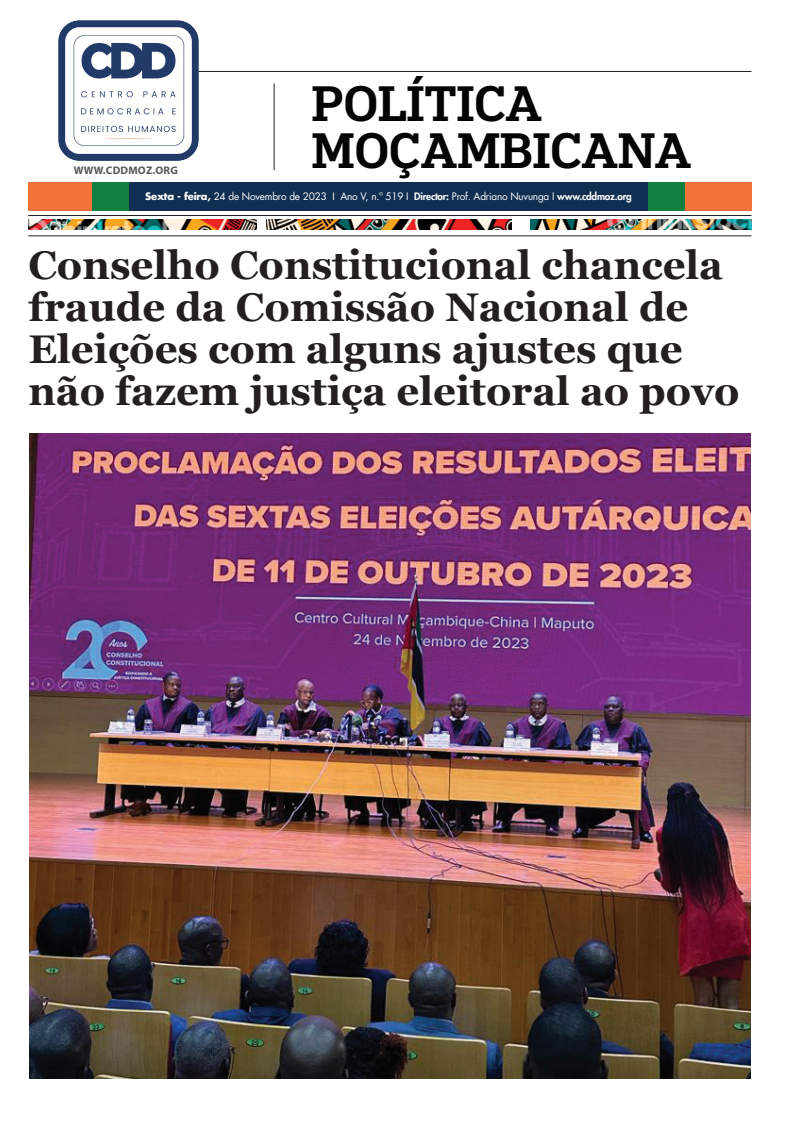
<style>
.page{position:relative;width:794px;height:1134px;background:#fff}
.page>*{position:absolute;margin:0;border:0;box-sizing:border-box;transform-origin:0 0}
.t1{font:500 47px/47px "Popular";color:#040503}
.t2{font:700 40px/42px "Georgia";color:#231f20}
.t3{font:700 11px "Myriad Pro";letter-spacing:.02em;color:#57585a}
.t4{font:10px "Futura LT";letter-spacing:-.02em;color:#fff}
.s1{font-weight:700}
.s2{font-weight:800}
</style>
<div class="page">
<img style="left:30px;top:434px;width:720px;height:644px">
<hr style="left:82px;top:71px;width:669px;height:1px;background:#231f20">
<img style="left:58px;top:20px;width:141px;height:141px">
<hr style="left:28px;top:215px;width:723px;height:1px;background:#231f20">
<hr style="left:274px;top:83px;width:1px;height:87px;background:#231f20">
<hr style="left:28px;top:236px;width:723px;height:1px;background:#231f20">
<img style="left:28px;top:220px;width:228px;height:10px">
<img style="left:266px;top:220px;width:245px;height:10px">
<img style="left:531px;top:220px;width:220px;height:10px">
<div style="left:30px;top:182px;width:721px;height:29px;background:#112f51"></div>
<div style="left:648px;top:182px;width:103px;height:29px;background:#f37239"></div>
<div style="left:648px;top:182px;width:37px;height:29px;background:#11803f"></div>
<div style="left:29px;top:182px;width:100px;height:29px;background:#f37239"></div>
<div style="left:92px;top:182px;width:37px;height:29px;background:#11803f"></div>
<p class="t1" style="left:312px;top:79px;width:381px">POLÍTICA<br>MOÇAMBICANA</p>
<p class="t3" style="left:74px;top:163px;width:106px">WWW.CDDMOZ.ORG</p>
<p class="t4" style="left:145px;top:190px;width:488px"><span class="s1">Sexta - feira,</span> 24 de Novembro de 2023 I Ano V, n.º 519 I <span class="s2">Director:</span> Prof. Adriano Nuvunga I <span class="s2">www.cddmoz.org</span></p>
<p class="t2" style="left:28px;top:242px;width:712px">Conselho Constitucional chancela fraude da Comissão Nacional de Eleições com alguns ajustes que não fazem justiça eleitoral ao povo</p>
</div>
